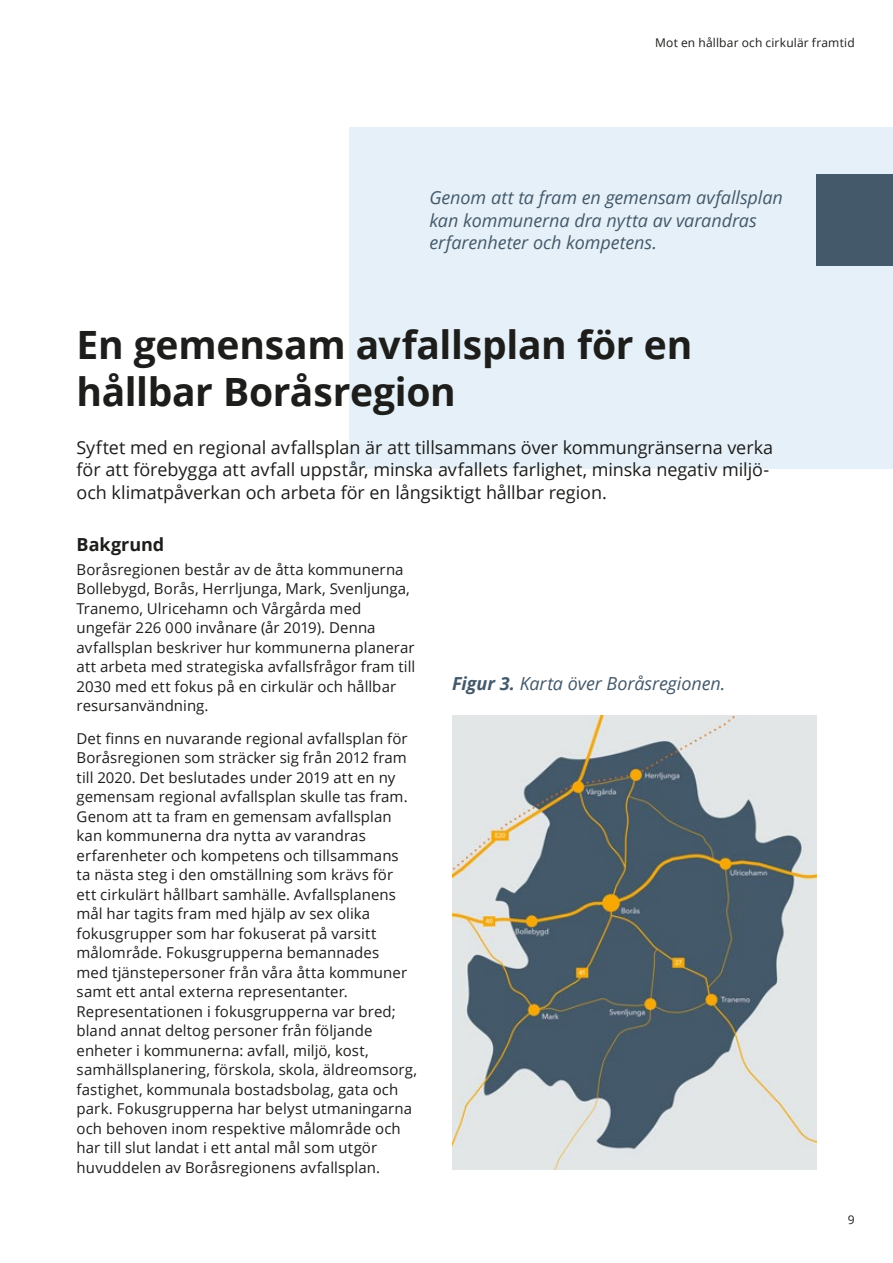
<style>
.page{position:relative;width:893px;height:1263px;background:#fff}
.page>*{position:absolute;margin:0;border:0;box-sizing:border-box;transform-origin:0 0}
.t1{font:700 39px/46.8px "Open Sans";letter-spacing:-.01em;color:#1d1d1b}
.t2{font:18px/22.5px "Open Sans";letter-spacing:-.005em;color:#1d1d1b}
.t3{font:italic 18px/22.5px "Open Sans";letter-spacing:-.005em;color:#44596a}
.t4{font:700 18px "Open Sans";color:#1d1d1b}
.t5{font:15px/19.5px "Open Sans";letter-spacing:.005em;color:#1d1d1b}
.t6{font:12px "Open Sans";letter-spacing:.015em;color:#1d1d1b}
.s1{font-weight:700}
</style>
<div class="page">
<div style="left:350px;top:128px;width:543px;height:341px;background:#e6f0f8"></div>
<div style="left:816px;top:174px;width:77px;height:92px;background:#44596a"></div>
<img style="left:452px;top:715px;width:364px;height:454px">
<p class="t6" style="left:655px;top:34px;width:201px">Mot en hållbar och cirkulär framtid</p>
<p class="t3" style="left:429px;top:186px;width:355px">Genom att ta fram en gemensam avfallsplan kan kommunerna dra nytta av varandras erfarenheter och kompetens.</p>
<h1 class="t1" style="left:77px;top:320px;width:617px">En gemensam avfallsplan för en hållbar Boråsregion</h1>
<p class="t2" style="left:77px;top:436px;width:698px">Syftet med en regional avfallsplan är att tillsammans över kommungränserna verka för att förebygga att avfall uppstår, minska avfallets farlighet, minska negativ miljö&shy;och klimatpåverkan och arbeta för en långsiktigt hållbar region.</p>
<p class="t4" style="left:77px;top:532px;width:89px">Bakgrund</p>
<p class="t5" style="left:77px;top:559px;width:340px">Boråsregionen består av de åtta kommunerna Bollebygd, Borås, Herrljunga, Mark, Svenljunga, Tranemo, Ulricehamn och Vårgårda med ungefär 226 000 invånare (år 2019). Denna avfallsplan beskriver hur kommunerna planerar att arbeta med strategiska avfallsfrågor fram till 2030 med ett fokus på en cirkulär och hållbar resursanvändning.</p>
<p class="t5" style="left:77px;top:728px;width:342px">Det finns en nuvarande regional avfallsplan för Boråsregionen som sträcker sig från 2012 fram till 2020. Det beslutades under 2019 att en ny gemensam regional avfallsplan skulle tas fram.<br>Genom att ta fram en gemensam avfallsplan kan kommunerna dra nytta av varandras erfarenheter och kompetens och tillsammans<br>ta nästa steg i den omställning som krävs för<br>ett cirkulärt hållbart samhälle. Avfallsplanens mål har tagits fram med hjälp av sex olika fokusgrupper som har fokuserat på varsitt målområde. Fokusgrupperna bemannades<br>med tjänstepersoner från våra åtta kommuner samt ett antal externa representanter.<br>Representationen i fokusgrupperna var bred; bland annat deltog personer från följande enheter i kommunerna: avfall, miljö, kost, samhällsplanering, förskola, skola, äldreomsorg, fastighet, kommunala bostadsbolag, gata och park. Fokusgrupperna har belyst utmaningarna och behoven inom respektive målområde och har till slut landat i ett antal mål som utgör huvuddelen av Boråsregionens avfallsplan.</p>
<p class="t3" style="left:452px;top:672px;width:275px"><span class="s1">Figur 3.</span> Karta över Boråsregionen.</p>
<p class="t6" style="left:848px;top:1212px;width:8px">9</p>
</div>
